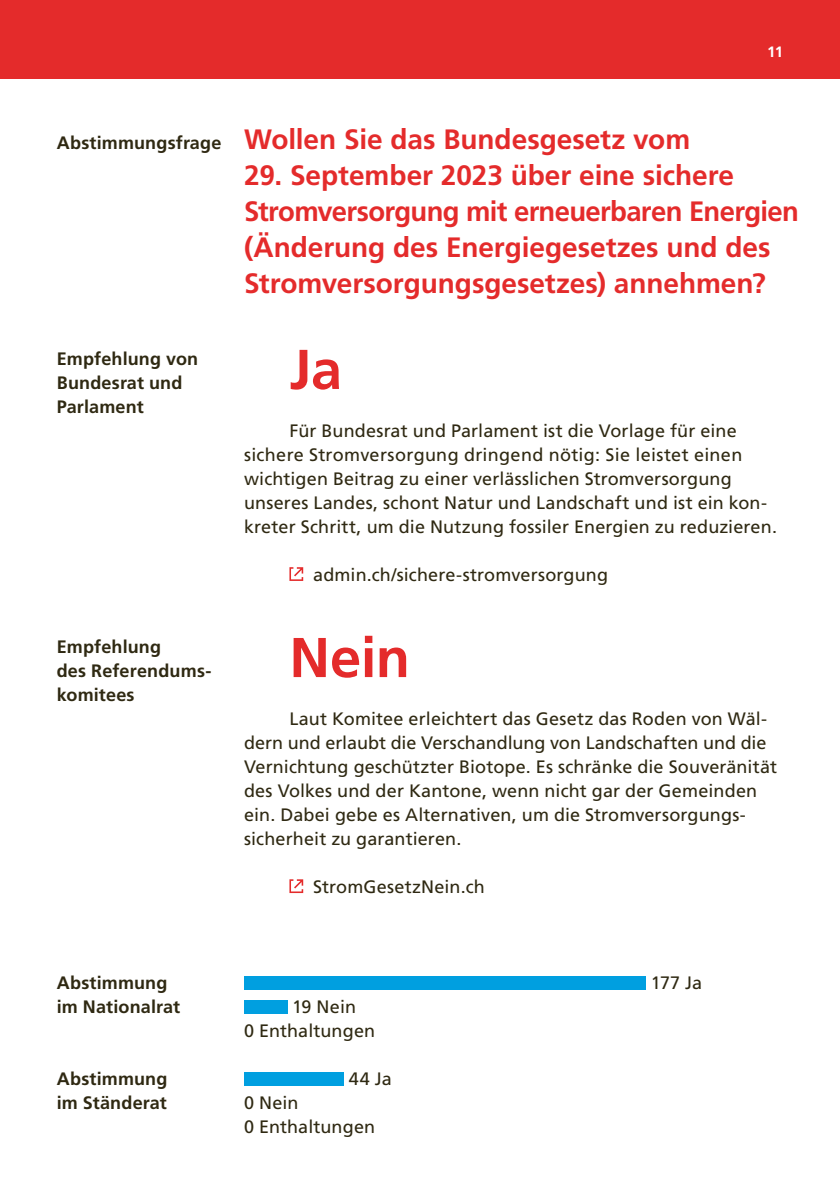
<style>
.page{position:relative;width:840px;height:1191px;background:#fff}
.page>*{position:absolute;margin:0;border:0;box-sizing:border-box;transform-origin:0 0}
.P_Empfehlung_Ja_Nein{font:700 56px "Frutiger LT Pro";letter-spacing:-.005em;color:#e42b2b}
.P_Abstimmungsfrage_rot{font:700 28px/36px "Frutiger LT Pro";letter-spacing:-.005em;color:#e42b2b}
.P_Text_mit_Einzug{font:18px/24px "Frutiger LT Pro";letter-spacing:.005em;color:#2f2912}
.H4_Marginalie_Titel{font:700 18px/24px "Frutiger LT Pro";letter-spacing:.01em;color:#2f2912}
.P_Weblink{font:18px "Frutiger LT Pro";letter-spacing:.005em;color:#2f2912}
.t1{font:700 15px "Frutiger LT Pro";color:#fff}
</style>
<div class="page">
<div style="left:0;top:0;width:839px;height:78px;background:#e42b2b"></div>
<svg style="left:289px;top:879px;width:14px;height:14px"></svg>
<svg style="left:289px;top:567px;width:14px;height:14px"></svg>
<div style="left:244px;top:976px;width:401px;height:13px;background:#009fe0"></div>
<div style="left:244px;top:1000px;width:43px;height:13px;background:#009fe0"></div>
<div style="left:244px;top:1072px;width:100px;height:13px;background:#009fe0"></div>
<p class="t1" style="left:766px;top:43px;width:18px">11</p>
<h4 class="H4_Marginalie_Titel" style="left:57px;top:131px;width:166px">Abstimmungsfrage</h4>
<h4 class="H4_Marginalie_Titel" style="left:57px;top:347px;width:143px">Empfehlung von<br>Bundesrat und<br>Parlament</h4>
<h4 class="H4_Marginalie_Titel" style="left:57px;top:635px;width:156px">Empfehlung<br>des Referendums&shy;komitees</h4>
<p class="P_Abstimmungsfrage_rot" style="left:244px;top:121px;width:447px">Wollen Sie das Bundesgesetz vom</p>
<p class="P_Abstimmungsfrage_rot" style="left:244px;top:157px;width:556px">29. September 2023 über eine sichere Stromversorgung mit erneuerbaren Energien (Änderung des Energiegesetzes und des Stromversorgungsgesetzes) annehmen?</p>
<p class="P_Empfehlung_Ja_Nein" style="left:289px;top:336px;width:54px">Ja</p>
<p class="P_Text_mit_Einzug" style="left:244px;top:419px;width:534px;text-indent:45px">Für Bundesrat und Parlament ist die Vorlage für eine sichere Stromversorgung dringend nötig: Sie leistet einen wichtigen Beitrag zu einer verlässlichen Stromversorgung unseres Landes, schont Natur und Landschaft und ist ein kon&shy;kreter Schritt, um die Nutzung fossiler Energien zu reduzieren.</p>
<p class="P_Weblink" style="left:313px;top:564px;width:296px">admin.ch/sichere-stromversorgung</p>
<p class="P_Empfehlung_Ja_Nein" style="left:289px;top:624px;width:122px">Nein</p>
<p class="P_Text_mit_Einzug" style="left:244px;top:707px;width:534px;text-indent:45px">Laut Komitee erleichtert das Gesetz das Roden von Wäl&shy;dern und erlaubt die Verschandlung von Landschaften und die Vernichtung geschützter Biotope. Es schränke die Souveränität des Volkes und der Kantone, wenn nicht gar der Gemeinden ein. Dabei gebe es Alternativen, um die Stromversorgungs&shy;sicherheit zu garantieren.</p>
<p class="P_Weblink" style="left:313px;top:876px;width:173px">StromGesetzNein.ch</p>
<h4 class="H4_Marginalie_Titel" style="left:57px;top:971px;width:125px">Abstimmung im Nationalrat</h4>
<h4 class="H4_Marginalie_Titel" style="left:57px;top:1067px;width:112px">Abstimmung im Ständerat</h4>
<p class="P_Text_mit_Einzug" style="left:292px;top:995px;width:65px">19 Nein</p>
<p class="P_Text_mit_Einzug" style="left:244px;top:1019px;width:133px">0 Enthaltungen</p>
<p class="P_Text_mit_Einzug" style="left:349px;top:1067px;width:44px">44 Ja</p>
<p class="P_Text_mit_Einzug" style="left:244px;top:1091px;width:56px">0 Nein</p>
<p class="P_Text_mit_Einzug" style="left:244px;top:1115px;width:133px">0 Enthaltungen</p>
<p class="P_Text_mit_Einzug" style="left:650px;top:971px;width:53px">177 Ja</p>
</div>
